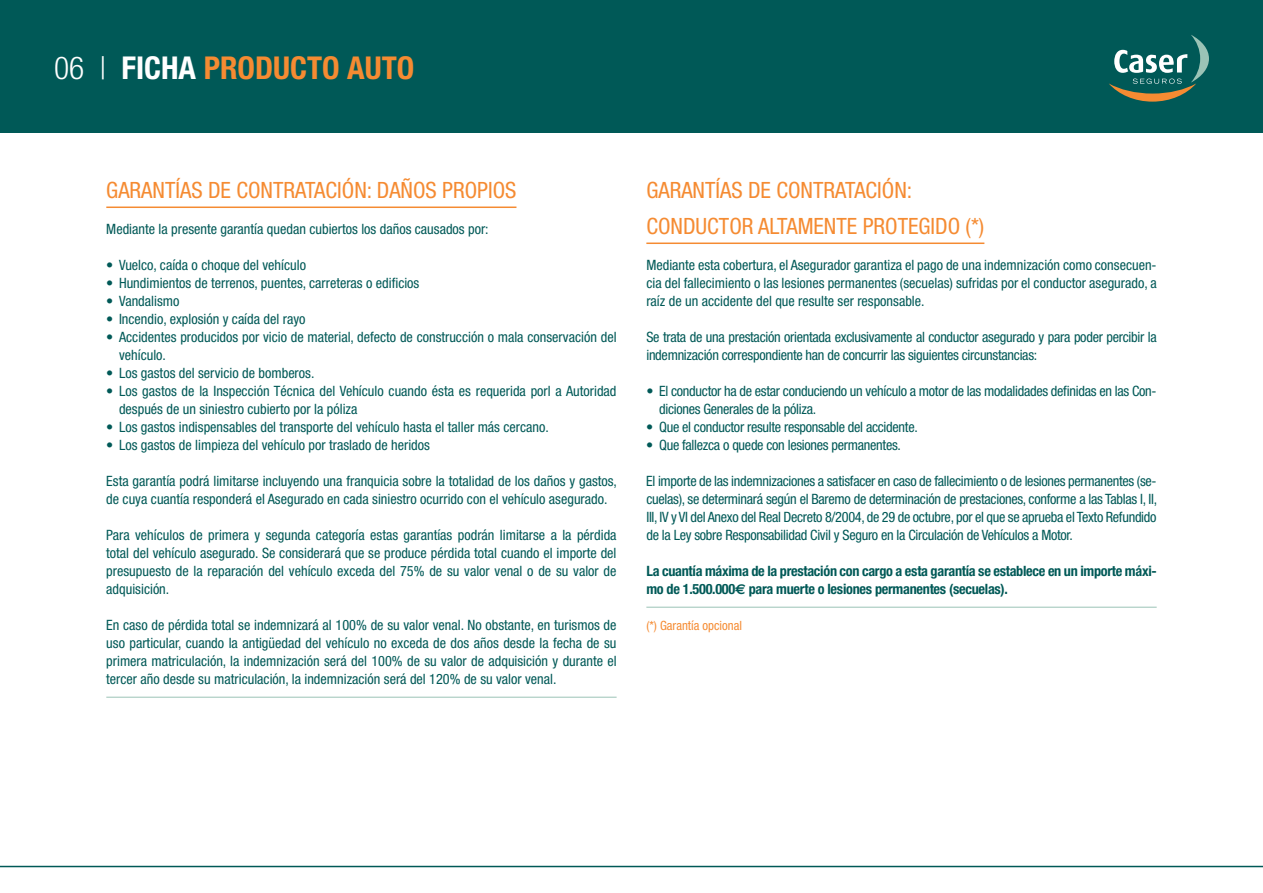
<style>
.page{position:relative;width:1263px;height:893px;background:#fff}
.page>*{position:absolute;margin:0;border:0;box-sizing:border-box;transform-origin:0 0}
.t1{font:700 condensed 31.5px "Helvetica Neue";color:#f58b32}
.t2{font:condensed 22.5px/36px "Helvetica Neue";color:#f58b32}
.t3{font:condensed 14.25px/18px "Helvetica Neue";color:#005957;text-align:justify}
.t4{font:condensed 14.25px/18px "Helvetica Neue";letter-spacing:-.02em;color:#005957}
.t5{font:700 condensed 14.25px/18px "Helvetica Neue";letter-spacing:-.02em;color:#005957}
.t6{font:condensed 12.75px "Helvetica Neue";color:#f58b32}
.s1{font-weight:300;color:#fff}
.s2{color:#fff}
.s3{font-family:"Euro Sans";font-stretch:normal}
</style>
<div class="page">
<div style="left:0;top:0;width:1263px;height:132px;background:#005957"></div>
<svg style="left:1109px;top:35px;width:100px;height:67px"></svg>
<hr style="left:0;top:866px;width:1263px;height:1px;background:#005957">
<hr style="left:106px;top:207px;width:410px;height:1px;background:#f58b32">
<hr style="left:106px;top:697px;width:511px;height:1px;background:#9bc3b6">
<hr style="left:646px;top:243px;width:338px;height:1px;background:#f58b32">
<hr style="left:646px;top:607px;width:511px;height:1px;background:#9bc3b6">
<h1 class="t1" style="left:54px;top:48px;width:328px"><span class="s1">06 |</span> <span class="s2">Ficha</span> producto AUTO</h1>
<h2 class="t2" style="left:106px;top:172px;width:412px">GARANTÍAS DE CONTRATACIÓN: DAÑOS PROPIOS</h2>
<p class="t3" style="left:106px;top:220px;width:384px">Mediante la presente garantía quedan cubiertos los daños causados por:</p>
<p class="t3" style="left:106px;top:256px;width:201px">• Vuelco, caída o choque del vehículo</p>
<p class="t3" style="left:106px;top:274px;width:315px">• Hundimientos de terrenos, puentes, carreteras o edificios</p>
<p class="t3" style="left:106px;top:292px;width:75px">• Vandalismo</p>
<p class="t3" style="left:106px;top:310px;width:201px">• Incendio, explosión y caída del rayo</p>
<p class="t3" style="left:119px;top:328px;width:499px;text-indent:-13px">• Accidentes producidos por vicio de material, defecto de construcción o mala conservación del vehículo.</p>
<p class="t3" style="left:106px;top:364px;width:210px">• Los gastos del servicio de bomberos.</p>
<p class="t3" style="left:119px;top:382px;width:499px;text-indent:-13px">• Los gastos de la Inspección Técnica del Vehículo cuando ésta es requerida porl a Autoridad después de un siniestro cubierto por la póliza</p>
<p class="t3" style="left:106px;top:418px;width:444px">• Los gastos indispensables del transporte del vehículo hasta el taller más cercano.</p>
<p class="t3" style="left:106px;top:436px;width:325px">• Los gastos de limpieza del vehículo por traslado de heridos</p>
<p class="t3" style="left:106px;top:472px;width:512px">Esta garantía podrá limitarse incluyendo una franquicia sobre la totalidad de los daños y gastos, de cuya cuantía responderá el Asegurado en cada siniestro ocurrido con el vehículo asegurado.</p>
<p class="t3" style="left:106px;top:526px;width:512px">Para vehículos de primera y segunda categoría estas garantías podrán limitarse a la pérdida total del vehículo asegurado. Se considerará que se produce pérdida total cuando el importe del presupuesto de la reparación del vehículo exceda del 75% de su valor venal o de su valor de adquisición.</p>
<p class="t3" style="left:106px;top:616px;width:512px">En caso de pérdida total se indemnizará al 100% de su valor venal. No obstante, en turismos de uso particular, cuando la antigüedad del vehículo no exceda de dos años desde la fecha de su primera matriculación, la indemnización será del 100% de su valor de adquisición y durante el tercer año desde su matriculación, la indemnización será del 120% de su valor venal.</p>
<h2 class="t2" style="left:646px;top:172px;width:339px">GARANTÍAS DE CONTRATACIÓN:<br>CONDUCTOR ALTAMENTE PROTEGIDO (*)</h2>
<p class="t3" style="left:646px;top:256px;width:512px">Mediante esta cobertura, el Asegurador garantiza el pago de una indemnización como consecuen&shy;cia del fallecimiento o las lesiones permanentes (secuelas) sufridas por el conductor asegurado, a raíz de un accidente del que resulte ser responsable.</p>
<p class="t4" style="left:646px;top:328px;width:512px">Se trata de una prestación orientada exclusivamente al conductor asegurado y para poder percibir la indemnización correspondiente han de concurrir las siguientes circunstancias:</p>
<p class="t4" style="left:659px;top:382px;width:499px;text-indent:-13px">• El conductor ha de estar conduciendo un vehículo a motor de las modalidades definidas en las Con&shy;diciones Generales de la póliza.</p>
<p class="t4" style="left:646px;top:418px;width:273px">• Que el conductor resulte responsable del accidente.</p>
<p class="t4" style="left:646px;top:436px;width:256px">• Que fallezca o quede con lesiones permanentes.</p>
<p class="t3" style="left:646px;top:472px;width:512px">El importe de las indemnizaciones a satisfacer en caso de fallecimiento o de lesiones permanentes (se&shy;cuelas), se determinará según el Baremo de determinación de prestaciones, conforme a las Tablas I, II, III, IV y VI del Anexo del Real Decreto 8/2004, de 29 de octubre, por el que se aprueba el Texto Refundido de la Ley sobre Responsabilidad Civil y Seguro en la Circulación de Vehículos a Motor.</p>
<p class="t5" style="left:646px;top:562px;width:512px">La cuantía máxima de la prestación con cargo a esta garantía se establece en un importe máxi&shy;mo de 1.500.000<span class="s3">e</span> para muerte o lesiones permanentes (secuelas).</p>
<p class="t6" style="left:646px;top:618px;width:97px">(*) Garantía opcional</p>
</div>
